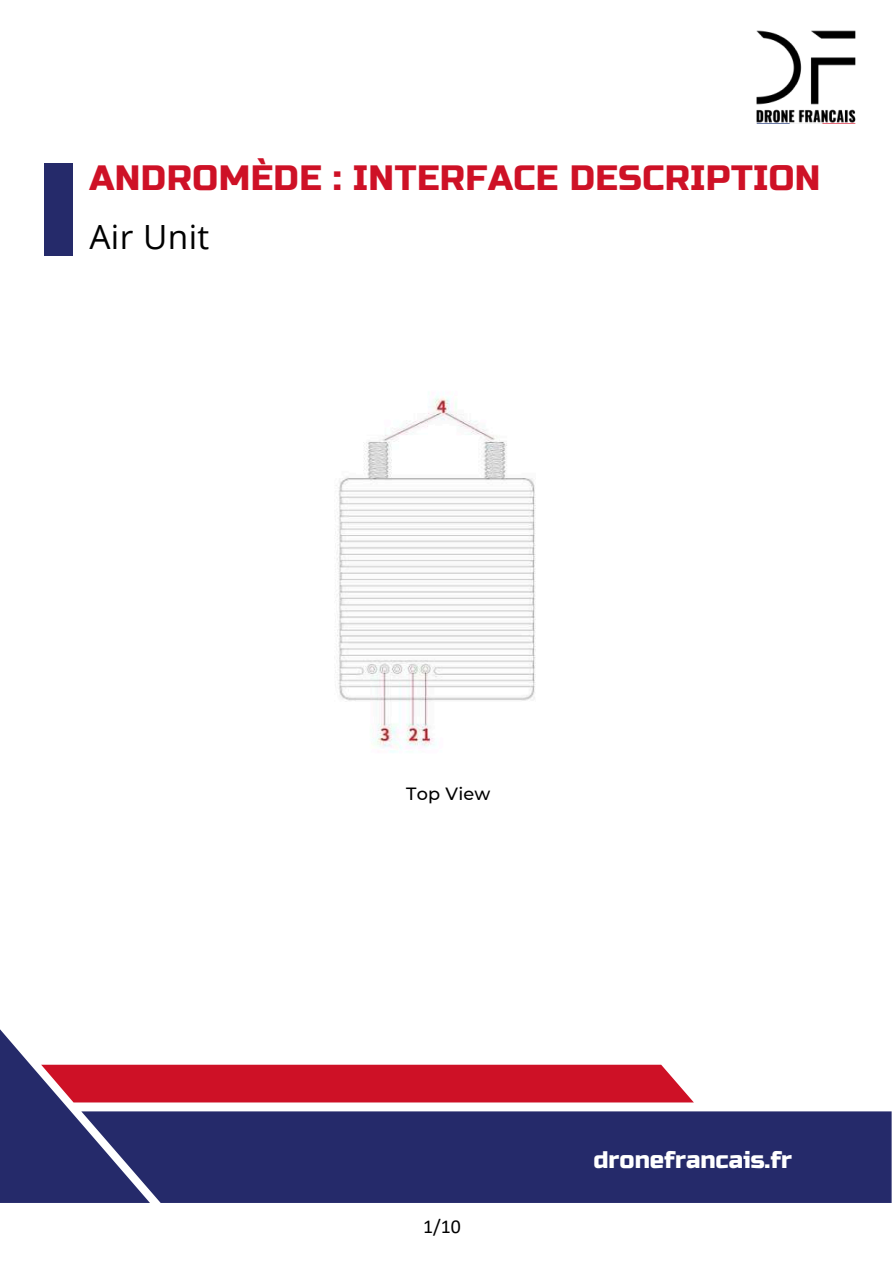
<style>
.page{position:relative;width:894px;height:1264px;background:#fff}
.page>*{position:absolute;margin:0;border:0;box-sizing:border-box;transform-origin:0 0}
.t1{font:34.95px "Russo One";letter-spacing:.015em;color:#ce1126}
.t2{font:33.3px "Open Sans";letter-spacing:.015em;color:#000}
.t3{font:24px "Russo One";color:#fff}
.t4{font:19.8px "Calibri";color:#000}
.t5{font:500 17.7px "Montserrat";letter-spacing:.015em;color:#000}
</style>
<div class="page">
<img style="left:335px;top:395px;width:201px;height:358px">
<img style="left:756px;top:30px;width:100px;height:94px">
<div style="left:44px;top:163px;width:29px;height:93px;background:#252a6a"></div>
<div style="left:693px;top:1111px;width:198px;height:91px;background:#252a6a"></div>
<svg style="left:0;top:1029px;width:693px;height:173px"></svg>
<p class="t1" style="left:89px;top:158px;width:732px">ANDROMÈDE : INTERFACE DESCRIPTION</p>
<p class="t2" style="left:89px;top:214px;width:121px">Air Unit</p>
<p class="t5" style="left:406px;top:783px;width:86px">Top View</p>
<p class="t4" style="left:423px;top:1217px;width:39px">1/10</p>
<p class="t3" style="left:593px;top:1145px;width:200px">dronefrancais.fr</p>
</div>
